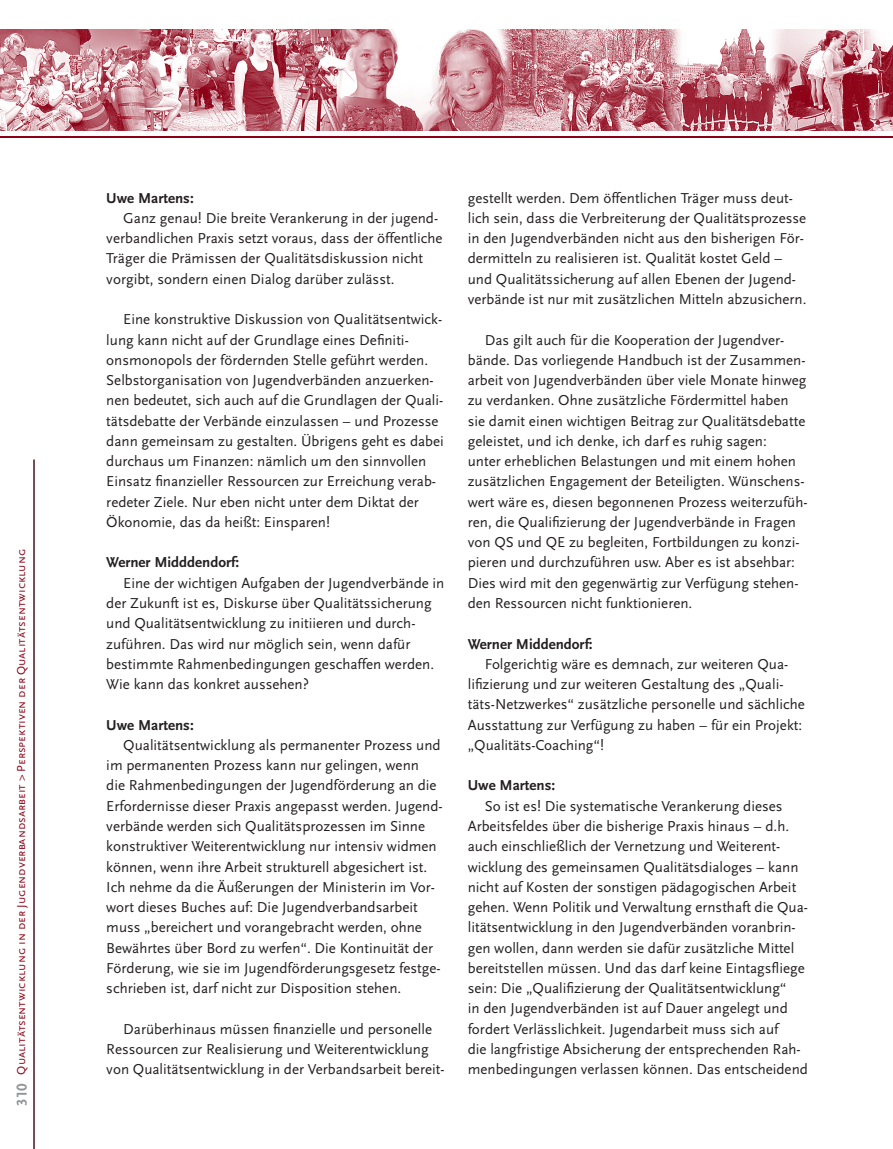
<style>
.page{position:relative;width:893px;height:1149px;background:#fff}
.page>*{position:absolute;margin:0;border:0;box-sizing:border-box;transform-origin:0 0}
.t1{font:15px/20.2px "Scala Sans";color:#231f20}
.t2{font:700 15px "Scala Sans";color:#231f20}
.t3{font:700 15px "Scala Sans Figures";color:#939598}
.t4{font:12px "Scala Sans Caps";color:#8c0015}
</style>
<div class="page">
<hr style="left:0;top:136px;width:893px;height:2px;background:#8c0015">
<hr style="left:34px;top:459px;width:1px;height:689px;background:#231f20">
<img style="left:0;top:29px;width:893px;height:102px">
<p class="t4" style="left:14px;top:1074px;width:527px;rotate:-90deg">Qualitätsentwicklung in der Jugendverbandsarbeit &gt; Perspektiven der Qualitätsentwicklung</p>
<p class="t3" style="left:16px;top:1105px;width:24px;rotate:-90deg">310</p>
<p class="t2" style="left:106px;top:190px;width:89px">Uwe Martens:</p>
<p class="t1" style="left:123px;top:208px;width:316px">Ganz genau! Die breite Verankerung in der jugend-</p>
<p class="t1" style="left:106px;top:228px;width:338px">verbandlichen Praxis setzt voraus, dass der öffentliche</p>
<p class="t1" style="left:106px;top:249px;width:318px">Träger die Prämissen der Qualitätsdiskussion nicht</p>
<p class="t1" style="left:106px;top:269px;width:290px">vorgibt, sondern einen Dialog darüber zulässt.</p>
<p class="t1" style="left:106px;top:309px;width:339px;text-indent:17px">Eine konstruktive Diskussion von Qualitätsentwick&shy;lung kann nicht auf der Grundlage eines Definiti&shy;onsmonopols der fördernden Stelle geführt werden.<br>Selbstorganisation von Jugendverbänden anzuerken&shy;nen bedeutet, sich auch auf die Grundlagen der Quali&shy;tätsdebatte der Verbände einzulassen – und Prozesse dann gemeinsam zu gestalten. Übrigens geht es dabei durchaus um Finanzen: nämlich um den sinnvollen Einsatz finanzieller Ressourcen zur Erreichung verab&shy;redeter Ziele. Nur eben nicht unter dem Diktat der Ökonomie, das da heißt: Einsparen!</p>
<p class="t2" style="left:106px;top:554px;width:134px">Werner Midddendorf:</p>
<p class="t1" style="left:123px;top:573px;width:323px">Eine der wichtigen Aufgaben der Jugendverbände in</p>
<p class="t1" style="left:106px;top:593px;width:327px">der Zukunft ist es, Diskurse über Qualitätssicherung</p>
<p class="t1" style="left:106px;top:613px;width:311px">und Qualitätsentwicklung zu initiieren und durch-</p>
<p class="t1" style="left:106px;top:633px;width:306px">zuführen. Das wird nur möglich sein, wenn dafür</p>
<p class="t1" style="left:106px;top:654px;width:329px">bestimmte Rahmenbedingungen geschaffen werden.</p>
<p class="t1" style="left:106px;top:674px;width:204px">Wie kann das konkret aussehen?</p>
<p class="t2" style="left:106px;top:716px;width:89px">Uwe Martens:</p>
<p class="t1" style="left:123px;top:735px;width:319px">Qualitätsentwicklung als permanenter Prozess und</p>
<p class="t1" style="left:106px;top:755px;width:314px">im permanenten Prozess kann nur gelingen, wenn</p>
<p class="t1" style="left:106px;top:775px;width:332px">die Rahmenbedingungen der Jugendförderung an die</p>
<p class="t1" style="left:106px;top:795px;width:338px">Erfordernisse dieser Praxis angepasst werden. Jugend-</p>
<p class="t1" style="left:106px;top:816px;width:320px">verbände werden sich Qualitätsprozessen im Sinne</p>
<p class="t1" style="left:106px;top:836px;width:332px">konstruktiver Weiterentwicklung nur intensiv widmen</p>
<p class="t1" style="left:106px;top:856px;width:322px">können, wenn ihre Arbeit strukturell abgesichert ist.</p>
<p class="t1" style="left:106px;top:876px;width:330px">Ich nehme da die Äußerungen der Ministerin im Vor-</p>
<p class="t1" style="left:106px;top:897px;width:313px">wort dieses Buches auf: Die Jugendverbandsarbeit</p>
<p class="t1" style="left:106px;top:917px;width:317px">muss „bereichert und vorangebracht werden, ohne</p>
<p class="t1" style="left:106px;top:937px;width:328px">Bewährtes über Bord zu werfen“. Die Kontinuität der</p>
<p class="t1" style="left:106px;top:957px;width:336px">Förderung, wie sie im Jugendförderungsgesetz festge-</p>
<p class="t1" style="left:106px;top:978px;width:296px">schrieben ist, darf nicht zur Disposition stehen.</p>
<p class="t1" style="left:106px;top:1018px;width:340px;text-indent:17px">Darüberhinaus müssen finanzielle und personelle<br>Ressourcen zur Realisierung und Weiterentwicklung von Qualitätsentwicklung in der Verbandsarbeit bereit-</p>
<p class="t1" style="left:468px;top:188px;width:340px">gestellt werden. Dem öffentlichen Träger muss deut&shy;lich sein, dass die Verbreiterung der Qualitätsprozesse in den Jugendverbänden nicht aus den bisherigen För&shy;dermitteln zu realisieren ist. Qualität kostet Geld – und Qualitätssicherung auf allen Ebenen der Jugend&shy;verbände ist nur mit zusätzlichen Mitteln abzusichern.</p>
<p class="t1" style="left:468px;top:330px;width:341px;text-indent:17px">Das gilt auch für die Kooperation der Jugendver&shy;bände. Das vorliegende Handbuch ist der Zusammen&shy;arbeit von Jugendverbänden über viele Monate hinweg zu verdanken. Ohne zusätzliche Fördermittel haben sie damit einen wichtigen Beitrag zur Qualitätsdebatte geleistet, und ich denke, ich darf es ruhig sagen:<br>unter erheblichen Belastungen und mit einem hohen zusätzlichen Engagement der Beteiligten. Wünschens&shy;wert wäre es, diesen begonnenen Prozess weiterzufüh&shy;ren, die Qualifizierung der Jugendverbände in Fragen von QS und QE zu begleiten, Fortbildungen zu konzi&shy;pieren und durchzuführen usw. Aber es ist absehbar:<br>Dies wird mit den gegenwärtig zur Verfügung stehen&shy;den Ressourcen nicht funktionieren.</p>
<p class="t2" style="left:468px;top:635px;width:126px">Werner Middendorf:</p>
<p class="t1" style="left:485px;top:654px;width:305px">Folgerichtig wäre es demnach, zur weiteren Qua-</p>
<p class="t1" style="left:468px;top:674px;width:317px">lifizierung und zur weiteren Gestaltung des „Quali-</p>
<p class="t1" style="left:468px;top:694px;width:339px">täts-Netzwerkes“ zusätzliche personelle und sächliche</p>
<p class="t1" style="left:468px;top:714px;width:336px">Ausstattung zur Verfügung zu haben – für ein Projekt:</p>
<p class="t1" style="left:468px;top:735px;width:138px">„Qualitäts-Coaching“!</p>
<p class="t2" style="left:468px;top:777px;width:89px">Uwe Martens:</p>
<p class="t1" style="left:485px;top:795px;width:299px">So ist es! Die systematische Verankerung dieses</p>
<p class="t1" style="left:468px;top:816px;width:323px">Arbeitsfeldes über die bisherige Praxis hinaus – d.h.</p>
<p class="t1" style="left:468px;top:836px;width:314px">auch einschließlich der Vernetzung und Weiterent-</p>
<p class="t1" style="left:468px;top:856px;width:332px">wicklung des gemeinsamen Qualitätsdialoges – kann</p>
<p class="t1" style="left:468px;top:876px;width:330px">nicht auf Kosten der sonstigen pädagogischen Arbeit</p>
<p class="t1" style="left:468px;top:897px;width:342px">gehen. Wenn Politik und Verwaltung ernsthaft die Qua-</p>
<p class="t1" style="left:468px;top:917px;width:329px">litätsentwicklung in den Jugendverbänden voranbrin-</p>
<p class="t1" style="left:468px;top:937px;width:328px">gen wollen, dann werden sie dafür zusätzliche Mittel</p>
<p class="t1" style="left:468px;top:957px;width:339px">bereitstellen müssen. Und das darf keine Eintagsfliege</p>
<p class="t1" style="left:468px;top:978px;width:320px">sein: Die „Qualifizierung der Qualitätsentwicklung“</p>
<p class="t1" style="left:468px;top:998px;width:321px">in den Jugendverbänden ist auf Dauer angelegt und</p>
<p class="t1" style="left:468px;top:1018px;width:312px">fordert Verlässlichkeit. Jugendarbeit muss sich auf</p>
<p class="t1" style="left:468px;top:1038px;width:334px">die langfristige Absicherung der entsprechenden Rah-</p>
<p class="t1" style="left:468px;top:1059px;width:342px">menbedingungen verlassen können. Das entscheidend</p>
</div>
